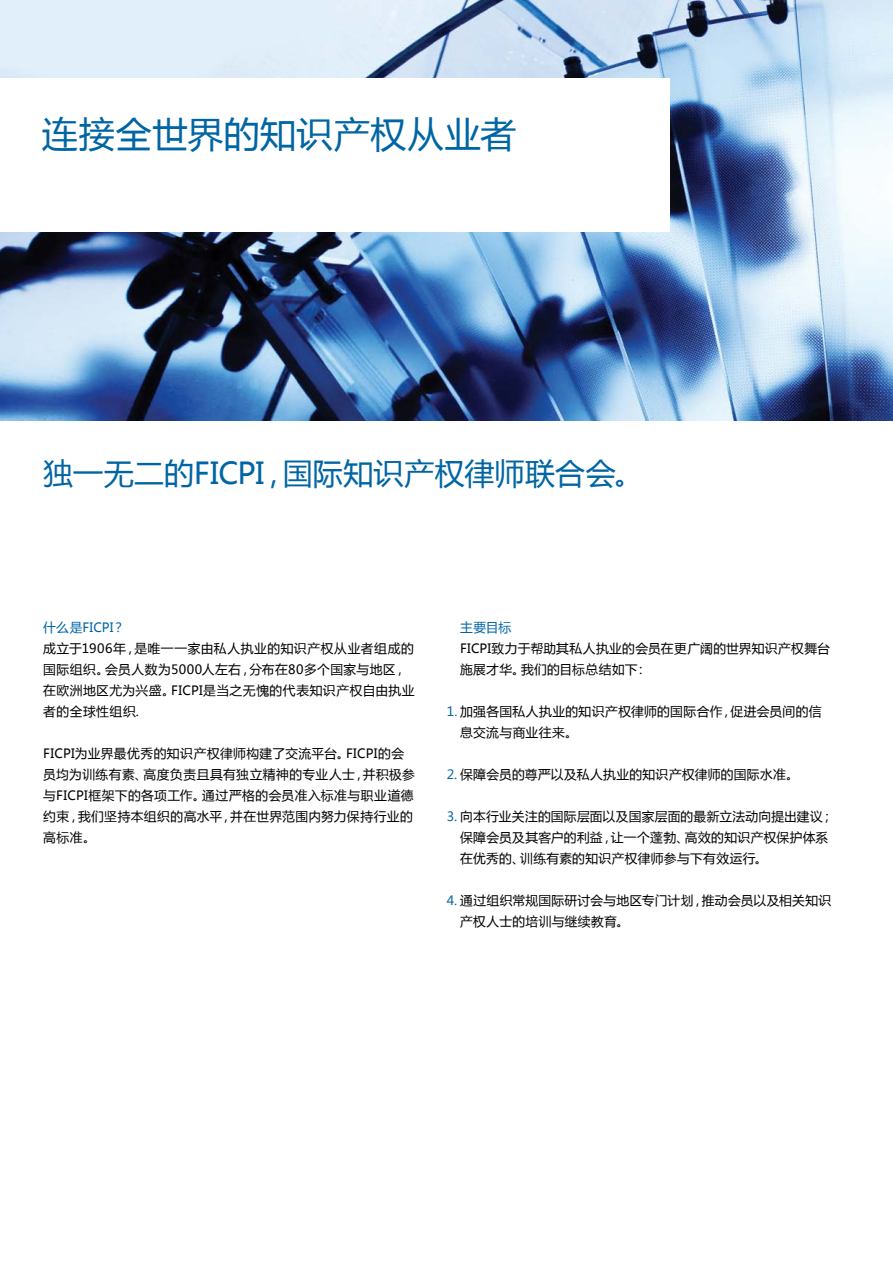
<style>
.page{position:relative;width:893px;height:1263px;background:#fff}
.page>*{position:absolute;margin:0;border:0;box-sizing:border-box;transform-origin:0 0}
.t1{font:36px "Microsoft Ya Hei";letter-spacing:.015em;color:#0065a4}
.t2{font:30px "Microsoft Ya Hei";color:#0065a4}
.t3{font:12.75px/21px "Microsoft Ya Hei";letter-spacing:.03em;color:#000}
.t4{font:12.75px "Microsoft Ya Hei";letter-spacing:.01em;color:#0065a4}
.s1{color:#0065a4}
</style>
<div class="page">
<img style="left:0;top:0;width:893px;height:421px">
<div style="left:0;top:78px;width:670px;height:154px;background:#fff"></div>
<h1 class="t1" style="left:42px;top:110px;width:476px">连接全世界的知识产权从业者</h1>
<h2 class="t2" style="left:43px;top:453px;width:603px">独一无二的FICPI，国际知识产权律师联合会。</h2>
<p class="t4" style="left:43px;top:618px;width:83px">什么是FICPI？</p>
<p class="t3" style="left:43px;top:637px;width:373px">成立于1906年，是唯一一家由私人执业的知识产权从业者组成的国际组织。会员人数为5000人左右，分布在80多个国家与地区，在欧洲地区尤为兴盛。FICPI是当之无愧的代表知识产权自由执业者的全球性组织.</p>
<p class="t3" style="left:43px;top:742px;width:373px">FICPI为业界最优秀的知识产权律师构建了交流平台。FICPI的会员均为训练有素、高度负责且具有独立精神的专业人士，并积极参与FICPI框架下的各项工作。通过严格的会员准入标准与职业道德约束，我们坚持本组织的高水平，并在世界范围内努力保持行业的高标准。</p>
<p class="t4" style="left:460px;top:618px;width:53px">主要目标</p>
<p class="t3" style="left:460px;top:637px;width:371px">FICPI致力于帮助其私人执业的会员在更广阔的世界知识产权舞台施展才华。我们的目标总结如下：</p>
<p class="t3" style="left:460px;top:700px;width:363px;text-indent:-14px"><span class="s1">1.</span> 加强各国私人执业的知识产权律师的国际合作，促进会员间的信息交流与商业往来。</p>
<p class="t3" style="left:447px;top:763px;width:354px"><span class="s1">2.</span> 保障会员的尊严以及私人执业的知识产权律师的国际水准。</p>
<p class="t3" style="left:460px;top:805px;width:375px;text-indent:-14px"><span class="s1">3.</span> 向本行业关注的国际层面以及国家层面的最新立法动向提出建议；保障会员及其客户的利益，让一个蓬勃、高效的知识产权保护体系在优秀的、训练有素的知识产权律师参与下有效运行。</p>
<p class="t3" style="left:460px;top:890px;width:373px;text-indent:-14px"><span class="s1">4.</span> 通过组织常规国际研讨会与地区专门计划，推动会员以及相关知识产权人士的培训与继续教育。</p>
</div>
